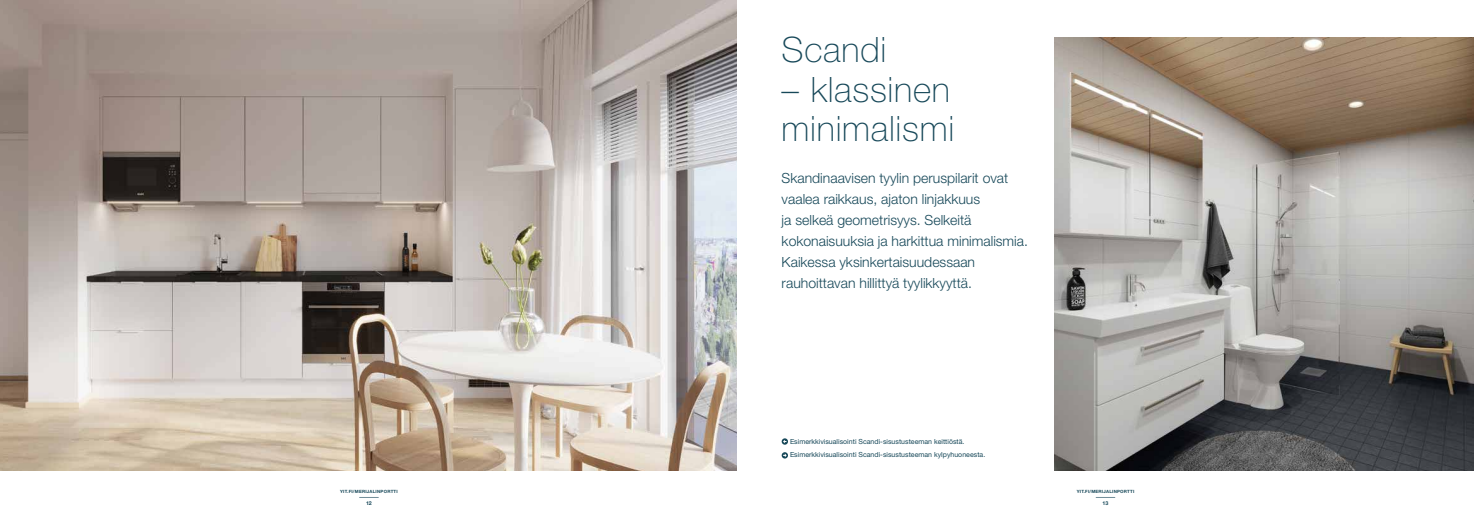
<style>
.page{position:relative;width:1474px;height:521px;background:#fff}
.page>*{position:absolute;margin:0;border:0;box-sizing:border-box;transform-origin:0 0}
.t1{font:100 35px/39.4px "Helvetica Neue LT Pro";letter-spacing:.02em;color:#174859}
.t2{font:300 14px/21px "Helvetica Neue LT Pro";color:#174859}
.t3{font:7px/13.2px "Helvetica Neue LT Pro";color:#174859}
.t4{font:700 5.25px "Helvetica Neue LT Pro";color:#174859}
.t5{font:700 4.38px "Helvetica Neue LT Pro";letter-spacing:.05em;color:#174859}
</style>
<div class="page">
<svg style="left:359px;top:497px;width:19px;height:1px"></svg>
<svg style="left:1096px;top:497px;width:18px;height:1px"></svg>
<img style="left:0;top:0;width:737px;height:470px">
<img style="left:1054px;top:37px;width:419px;height:434px">
<svg style="left:781px;top:438px;width:7px;height:7px"></svg>
<svg style="left:781px;top:452px;width:7px;height:6px"></svg>
<p class="t5" style="left:340px;top:489px;width:59px">YIT.FI/MERIJALINPORTTI</p>
<p class="t4" style="left:366px;top:500px;width:7px">12</p>
<h1 class="t1" style="left:781px;top:30px;width:106px">Scandi</h1>
<h1 class="t1" style="left:781px;top:69px;width:174px">– klassinen minimalismi</h1>
<p class="t2" style="left:781px;top:167px;width:248px">Skandinaavisen tyylin peruspilarit ovat vaalea raikkaus, ajaton linjakkuus<br>ja selkeä geometrisyys. Selkeitä kokonaisuuksia ja harkittua minimalismia.<br>Kaikessa yksinkertaisuudessaan rauhoittavan hillittyä tyylikkyyttä.</p>
<p class="t3" style="left:790px;top:435px;width:197px">Esimerkkivisualisointi Scandi-sisustusteeman keittiöstä.<br>Esimerkkivisualisointi Scandi-sisustusteeman kylpyhuoneesta.</p>
<p class="t5" style="left:1076px;top:489px;width:59px">YIT.FI/MERIJALINPORTTI</p>
<p class="t4" style="left:1102px;top:500px;width:7px">13</p>
</div>
